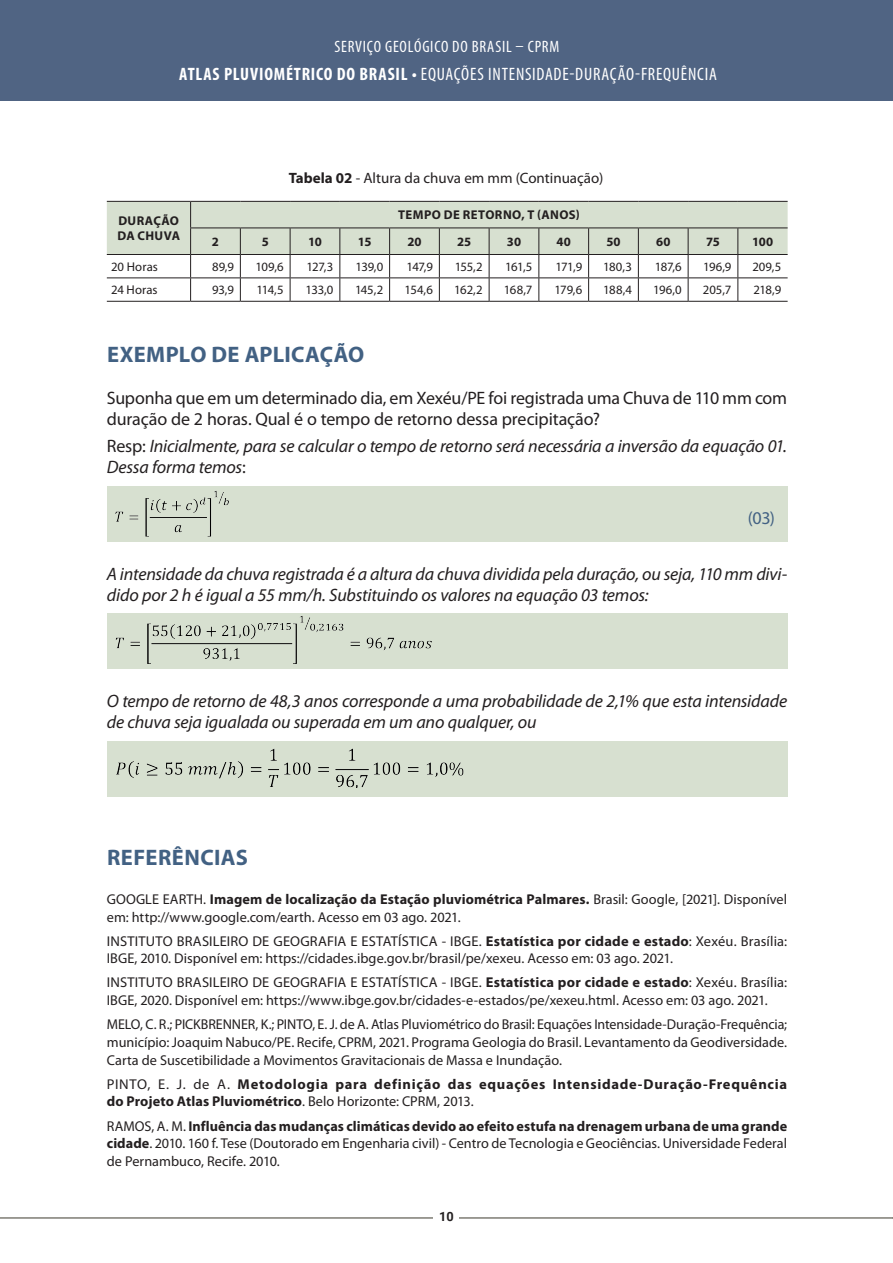
<style>
.page{position:relative;width:893px;height:1263px;background:#fff}
.page>*{position:absolute;margin:0;border:0;box-sizing:border-box;transform-origin:0 0}
.t1{font:700 22.5px "Myriad Pro";letter-spacing:.02em;color:#426183}
.CORPO_TEXTO{font:italic 18px/21px "Myriad Pro";letter-spacing:-.01em;color:#231f20}
.CORPO_TEXTO-2{font:18px/21px "Myriad Pro";letter-spacing:-.01em;color:#231f20}
.t2{font:condensed 18px "Myriad Pro";letter-spacing:.04em;color:#fff}
.EQUACAO_SOMBRA{font:18px "Myriad Pro";color:#426183}
.t3{font:condensed 16.5px "Myriad Pro";letter-spacing:.045em;color:#fff}
.Legenda_Tabela__co{font:15px "Myriad Pro";color:#231f20}
.CORPO_TEXTO-3{font:14.25px/17.7px "Myriad Pro";letter-spacing:.005em;color:#231f20}
.CORPO_TEXTO-4{font:700 14.25px/17.7px "Myriad Pro";letter-spacing:.045em;color:#231f20}
.Tabela_Corpo{font:12.75px "Myriad Pro";letter-spacing:-.02em;color:#231f20}
.Tabela_Cabeçalho{font:700 12.75px/15px "Myriad Pro";letter-spacing:.025em;color:#231f20}
.t4{font:700 12.75px "Roboto";color:#231f20}
.s1{font-weight:700}
.s2{font-style:normal}
.s3{font-weight:400}
</style>
<div class="page">
<div style="left:0;top:0;width:893px;height:100px;background:#506483"></div>
<hr style="left:0;top:1217px;width:893px;height:1px;background:#7d7c73">
<div style="left:433px;top:1205px;width:26px;height:23px;background:#fff"></div>
<div style="left:107px;top:487px;width:680px;height:55px;background:#d7e0d0"></div>
<div style="left:107px;top:614px;width:680px;height:55px;background:#d7e0d0"></div>
<div style="left:107px;top:741px;width:680px;height:55px;background:#d7e0d0"></div>
<img style="left:115px;top:491px;width:114px;height:46px">
<img style="left:115px;top:616px;width:317px;height:48px">
<img style="left:116px;top:748px;width:348px;height:40px">
<hr style="left:107px;top:301px;width:84px;height:1px;background:#231f20">
<hr style="left:191px;top:301px;width:49px;height:1px;background:#231f20">
<hr style="left:240px;top:301px;width:50px;height:1px;background:#231f20">
<hr style="left:290px;top:301px;width:50px;height:1px;background:#231f20">
<hr style="left:340px;top:301px;width:50px;height:1px;background:#231f20">
<hr style="left:390px;top:301px;width:49px;height:1px;background:#231f20">
<hr style="left:439px;top:301px;width:50px;height:1px;background:#231f20">
<hr style="left:489px;top:301px;width:50px;height:1px;background:#231f20">
<hr style="left:539px;top:301px;width:50px;height:1px;background:#231f20">
<hr style="left:589px;top:301px;width:49px;height:1px;background:#231f20">
<hr style="left:638px;top:301px;width:50px;height:1px;background:#231f20">
<hr style="left:688px;top:301px;width:50px;height:1px;background:#231f20">
<hr style="left:738px;top:301px;width:50px;height:1px;background:#231f20">
<svg style="left:107px;top:201px;width:681px;height:100px"></svg>
<p class="t3" style="left:334px;top:36px;width:226px">SERVIÇO GEOLÓGICO DO BRASIL – CPRM</p>
<p class="t2" style="left:179px;top:63px;width:539px"><span class="s1">ATLAS PLUVIOMÉTRICO DO BRASIL •</span> EQUAÇÕES INTENSIDADE-DURAÇÃO-FREQUÊNCIA</p>
<p class="Legenda_Tabela__co" style="left:289px;top:168px;width:316px"><span class="s1">Tabela 02</span> - Altura da chuva em mm (Continuação)</p>
<p class="Tabela_Cabeçalho" style="left:117px;top:213px;width:64px">DURAÇÃO<br>DA CHUVA</p>
<p class="Tabela_Cabeçalho" style="left:398px;top:207px;width:183px">TEMPO DE RETORNO, T (ANOS)</p>
<p class="Tabela_Cabeçalho" style="left:212px;top:234px;width:9px">2</p>
<p class="Tabela_Cabeçalho" style="left:262px;top:234px;width:9px">5</p>
<p class="Tabela_Cabeçalho" style="left:308px;top:234px;width:15px">10</p>
<p class="Tabela_Cabeçalho" style="left:358px;top:234px;width:15px">15</p>
<p class="Tabela_Cabeçalho" style="left:407px;top:234px;width:16px">20</p>
<p class="Tabela_Cabeçalho" style="left:457px;top:234px;width:16px">25</p>
<p class="Tabela_Cabeçalho" style="left:507px;top:234px;width:16px">30</p>
<p class="Tabela_Cabeçalho" style="left:557px;top:234px;width:16px">40</p>
<p class="Tabela_Cabeçalho" style="left:606px;top:234px;width:16px">50</p>
<p class="Tabela_Cabeçalho" style="left:656px;top:234px;width:16px">60</p>
<p class="Tabela_Cabeçalho" style="left:706px;top:234px;width:15px">75</p>
<p class="Tabela_Cabeçalho" style="left:752px;top:234px;width:23px">100</p>
<p class="Tabela_Corpo" style="left:111px;top:259px;width:48px">20 Horas</p>
<p class="Tabela_Corpo" style="left:212px;top:259px;width:23px">89,9</p>
<p class="Tabela_Corpo" style="left:255px;top:259px;width:30px">109,6</p>
<p class="Tabela_Corpo" style="left:307px;top:259px;width:28px">127,3</p>
<p class="Tabela_Corpo" style="left:356px;top:259px;width:29px">139,0</p>
<p class="Tabela_Corpo" style="left:407px;top:259px;width:28px">147,9</p>
<p class="Tabela_Corpo" style="left:455px;top:259px;width:29px">155,2</p>
<p class="Tabela_Corpo" style="left:505px;top:259px;width:29px">161,5</p>
<p class="Tabela_Corpo" style="left:555px;top:259px;width:28px">171,9</p>
<p class="Tabela_Corpo" style="left:603px;top:259px;width:30px">180,3</p>
<p class="Tabela_Corpo" style="left:655px;top:259px;width:29px">187,6</p>
<p class="Tabela_Corpo" style="left:703px;top:259px;width:30px">196,9</p>
<p class="Tabela_Corpo" style="left:752px;top:259px;width:30px">209,5</p>
<p class="Tabela_Corpo" style="left:111px;top:282px;width:48px">24 Horas</p>
<p class="Tabela_Corpo" style="left:212px;top:282px;width:23px">93,9</p>
<p class="Tabela_Corpo" style="left:256px;top:282px;width:29px">114,5</p>
<p class="Tabela_Corpo" style="left:306px;top:282px;width:29px">133,0</p>
<p class="Tabela_Corpo" style="left:355px;top:282px;width:30px">145,2</p>
<p class="Tabela_Corpo" style="left:405px;top:282px;width:30px">154,6</p>
<p class="Tabela_Corpo" style="left:454px;top:282px;width:30px">162,2</p>
<p class="Tabela_Corpo" style="left:504px;top:282px;width:30px">168,7</p>
<p class="Tabela_Corpo" style="left:555px;top:282px;width:29px">179,6</p>
<p class="Tabela_Corpo" style="left:603px;top:282px;width:30px">188,4</p>
<p class="Tabela_Corpo" style="left:653px;top:282px;width:30px">196,0</p>
<p class="Tabela_Corpo" style="left:703px;top:282px;width:30px">205,7</p>
<p class="Tabela_Corpo" style="left:753px;top:282px;width:29px">218,9</p>
<p class="t1" style="left:107px;top:339px;width:259px">EXEMPLO DE APLICAÇÃO</p>
<p class="CORPO_TEXTO-2" style="left:107px;top:387px;width:682px">Suponha que em um determinado dia, em Xexéu/PE foi registrada uma Chuva de 110 mm com duração de 2 horas. Qual é o tempo de retorno dessa precipitação?</p>
<p class="CORPO_TEXTO" style="left:107px;top:436px;width:682px"><span class="s2">Resp:</span> Inicialmente, para se calcular o tempo de retorno será necessária a inversão da equação 01.<br>Dessa forma temos<span class="s2">:</span></p>
<p class="EQUACAO_SOMBRA" style="left:748px;top:507px;width:29px">(03)</p>
<p class="CORPO_TEXTO" style="left:107px;top:563px;width:682px">A intensidade da chuva registrada é a altura da chuva dividida pela duração, ou seja, 110 mm divi&shy;dido por 2 h é igual a 55 mm/h. Substituindo os valores na equação 03 temos:</p>
<p class="CORPO_TEXTO" style="left:107px;top:690px;width:682px">O tempo de retorno de 48,3 anos corresponde a uma probabilidade de 2,1% que esta intensidade de chuva seja igualada ou superada em um ano qualquer, ou</p>
<p class="t1" style="left:107px;top:843px;width:142px">REFERÊNCIAS</p>
<p class="CORPO_TEXTO-3" style="left:107px;top:890px;width:682px">GOOGLE EARTH. <span class="s1">Imagem de localização da Estação pluviométrica Palmares.</span> Brasil: Google, [2021]. Disponível em: http://www.google.com/earth. Acesso em 03 ago. 2021.</p>
<p class="CORPO_TEXTO-3" style="left:107px;top:932px;width:682px">INSTITUTO BRASILEIRO DE GEOGRAFIA E ESTATÍSTICA - IBGE. <span class="s1">Estatística por cidade e estado</span>: Xexéu. Brasília:<br>IBGE, 2010. Disponível em: https://cidades.ibge.gov.br/brasil/pe/xexeu. Acesso em: 03 ago. 2021.</p>
<p class="CORPO_TEXTO-3" style="left:107px;top:973px;width:682px">INSTITUTO BRASILEIRO DE GEOGRAFIA E ESTATÍSTICA - IBGE. <span class="s1">Estatística por cidade e estado</span>: Xexéu. Brasília:<br>IBGE, 2020. Disponível em: https://www.ibge.gov.br/cidades-e-estados/pe/xexeu.html. Acesso em: 03 ago. 2021.</p>
<p class="CORPO_TEXTO-3" style="left:107px;top:1015px;width:682px;text-align:justify">MELO, C. R.; PICKBRENNER, K.; PINTO, E. J. de A. Atlas Pluviométrico do Brasil: Equações Intensidade-Duração-Frequência; município: Joaquim Nabuco/PE. Recife, CPRM, 2021. Programa Geologia do Brasil. Levantamento da Geodiversidade.<br>Carta de Suscetibilidade a Movimentos Gravitacionais de Massa e Inundação.</p>
<p class="CORPO_TEXTO-4" style="left:107px;top:1074px;width:682px"><span class="s3">PINTO, E. J. de A.</span> Metodologia para definição das equações Intensidade-Duração-Frequência do Projeto Atlas Pluviométrico<span class="s3">. Belo Horizonte: CPRM, 2013.</span></p>
<p class="CORPO_TEXTO-3" style="left:107px;top:1117px;width:682px;text-align:justify">RAMOS, A. M. <span class="s1">Influência das mudanças climáticas devido ao efeito estufa na drenagem urbana de uma grande cidade</span>. 2010. 160 f. Tese (Doutorado em Engenharia civil) - Centro de Tecnologia e Geociências. Universidade Federal de Pernambuco, Recife. 2010.</p>
<p class="t4" style="left:439px;top:1208px;width:16px">10</p>
</div>
